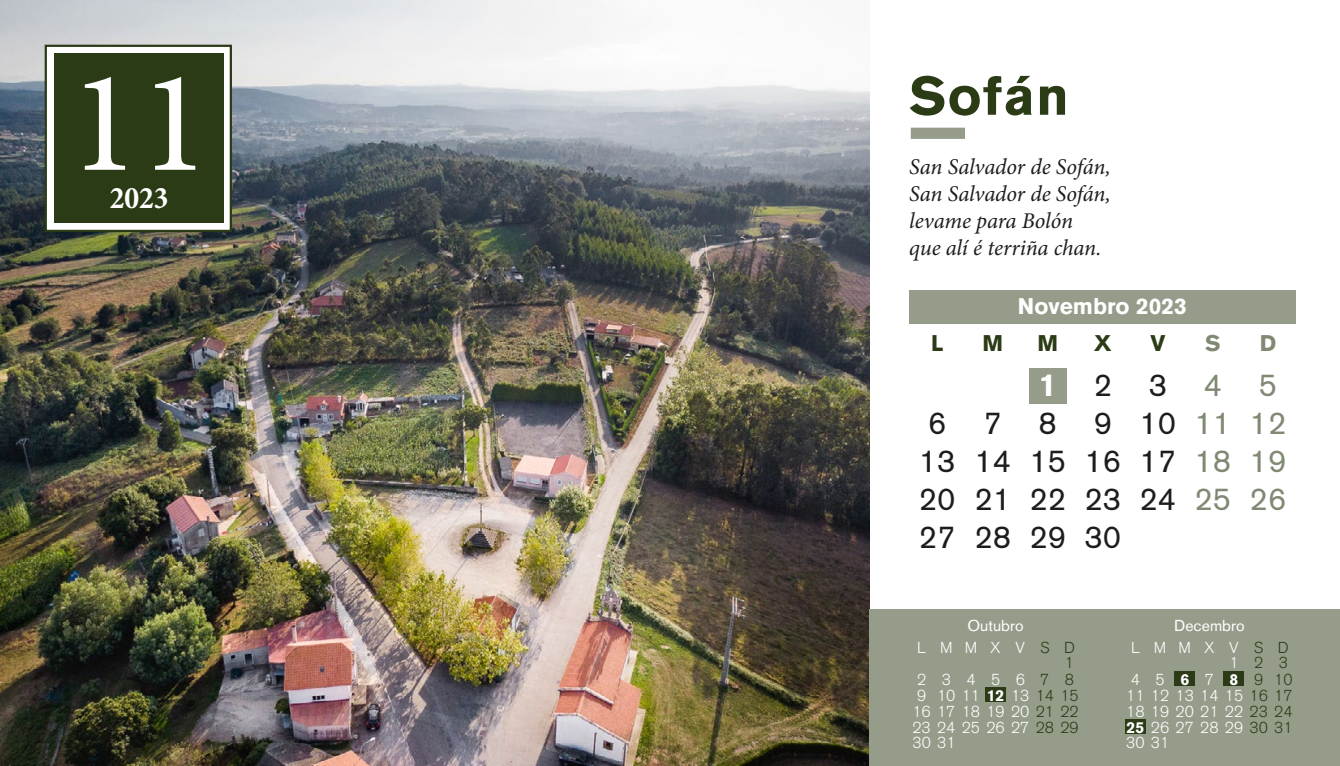
<style>
.page{position:relative;width:1340px;height:766px;background:#fff}
.page>*{position:absolute;margin:0;border:0;box-sizing:border-box;transform-origin:0 0}
.t1{font:146.25px "Minion Pro";color:#fff}
.t2{font:700 54px "Akzidenz Grotesk BQ";letter-spacing:.025em;color:#2b3b16}
.t3{font:31.5px/38px "Akzidenz Grotesk BQ";color:#1d1d1b}
.t4{font:700 condensed 31.5px "Minion Pro";color:#fff}
.t5{font:italic 22.5px/27px "Minion Pro";letter-spacing:-.005em;color:#1d1d1b}
.t6{font:700 22.5px "Akzidenz Grotesk BQ";color:#fff}
.t7{font:700 22.5px "Akzidenz Grotesk BQ";color:#2b3b16}
.t8{font:700 22.5px "Akzidenz Grotesk BQ";color:#808973}
.t9{font:300 15.75px/16px "Akzidenz Grotesk BQ";color:#fff}
.t10{font:15.75px/21.6px "Akzidenz Grotesk BQ";color:#fff;text-align:center}
.s1{font-weight:700;color:#fff}
.s2{color:#808973}
.s3{font-weight:300}
.s4{font-weight:300;color:#2b3b16}
.s5{color:#2b3b16}
.s6{font-weight:700}
</style>
<div class="page">
<img style="left:0;top:0;width:869px;height:765px">
<div style="left:909px;top:290px;width:386px;height:33px;background:#959d8a"></div>
<div style="left:1029px;top:368px;width:38px;height:36px;background:#959d8a"></div>
<div style="left:45px;top:45px;width:187px;height:187px;background:#fff;border:2px solid #2b3b16"></div>
<div style="left:54px;top:53px;width:170px;height:170px;background:#2b3b16"></div>
<div style="left:910px;top:128px;width:55px;height:11px;background:#959d8a"></div>
<div style="left:869px;top:609px;width:470px;height:156px;background:#959d8a"></div>
<div style="left:985px;top:687px;width:21px;height:15px;background:#2b3b16"></div>
<div style="left:1125px;top:718px;width:20px;height:15px;background:#2b3b16"></div>
<div style="left:1174px;top:671px;width:20px;height:15px;background:#2b3b16"></div>
<div style="left:1223px;top:671px;width:20px;height:15px;background:#2b3b16"></div>
<h1 class="t1" style="left:69px;top:25px;width:142px">11</h1>
<h3 class="t4" style="left:110px;top:176px;width:60px">2023</h3>
<h2 class="t2" style="left:909px;top:65px;width:161px">Sofán</h2>
<h3 class="t5" style="left:909px;top:153px;width:203px">San Salvador de Sofán,<br>San Salvador de Sofán, levame para Bolón<br>que alí é terriña chan.</h3>
<h3 class="t6" style="left:1018px;top:293px;width:170px">Novembro 2023</h3>
<h3 class="t7" style="left:931px;top:330px;width:14px">L</h3>
<h3 class="t7" style="left:982px;top:330px;width:22px">M</h3>
<h3 class="t7" style="left:1037px;top:330px;width:22px">M</h3>
<h3 class="t7" style="left:1094px;top:330px;width:19px">X</h3>
<h3 class="t7" style="left:1150px;top:330px;width:17px">V</h3>
<h3 class="t8" style="left:1205px;top:330px;width:17px">S</h3>
<h3 class="t8" style="left:1259px;top:330px;width:18px">D</h3>
<h3 class="t3" style="left:918px;top:365px;width:369px;text-indent:120px"><span class="s1">1</span>23<span class="s2">45<br></span>6 7 8 9 10<span class="s2">1112<br></span>13 14 15 16 17 <span class="s2">18 19<br></span>20 21 22 23 24 <span class="s2">25 26<br></span>27 28 29 30</h3>
<p class="t10" style="left:917px;top:614px;width:159px">Outubro<br><span class="s3">LMMXV</span><span class="s4">SD</span></p>
<p class="t9" style="left:912px;top:655px;width:168px;text-indent:152px"><span class="s5">1<br></span>23456<span class="s5">78<br></span>9 10 11 <span class="s6">12</span> 13 <span class="s5">14 15<br></span>16 17 18 19 20 <span class="s5">21 22<br></span>23 24 25 26 27 <span class="s5">28 29<br></span>30 31</p>
<p class="t10" style="left:1130px;top:614px;width:159px">Decembro<br><span class="s3">LMMXV</span><span class="s4">SD</span></p>
<p class="t9" style="left:1126px;top:655px;width:168px;text-indent:103px">1<span class="s5">23<br></span>45<span class="s6">6</span>7<span class="s6">8</span><span class="s5">910<br></span>11 12 13 14 15 <span class="s5">16 17<br></span>18 19 20 21 22 <span class="s5">23 24<br></span><span class="s6">25</span> 26 27 28 29 <span class="s5">30 31<br></span>30 31</p>
</div>
